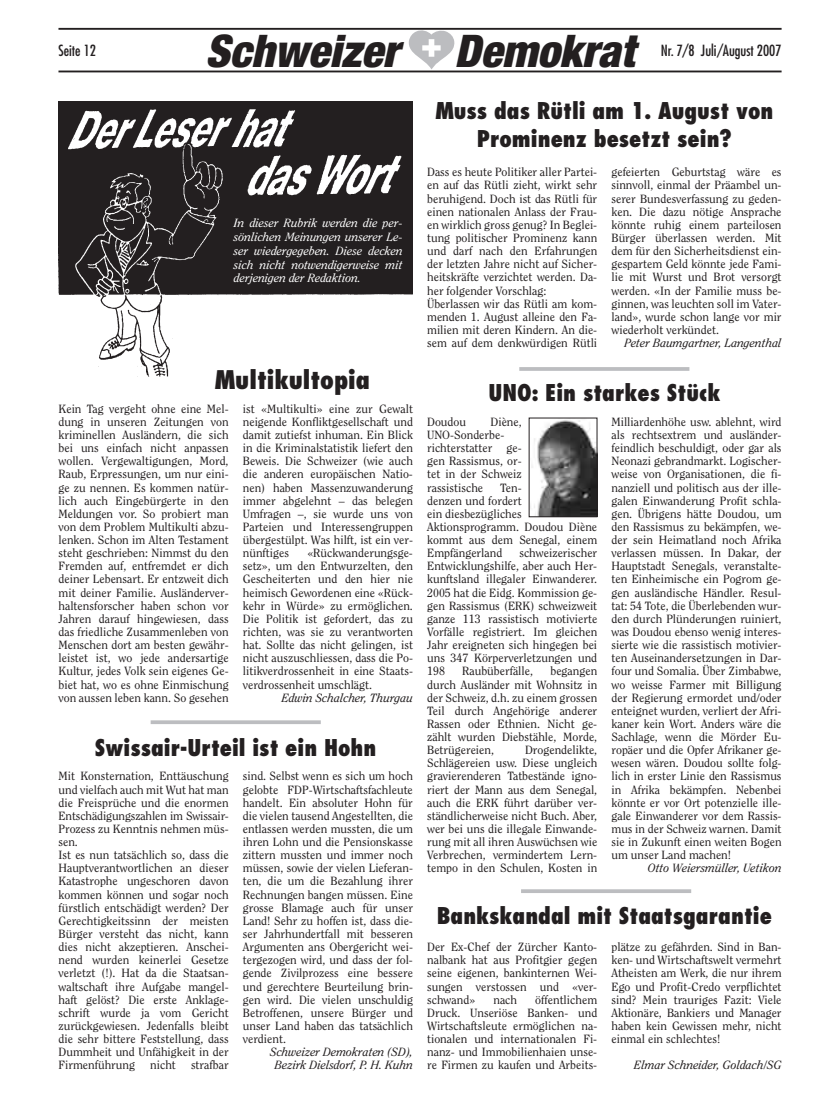
<style>
.page{position:relative;width:833px;height:1099px;background:#fff}
.page>*{position:absolute;margin:0;border:0;box-sizing:border-box;transform-origin:0 0}
.t1{font:italic 900 condensed 45px "Helvetica Neue";color:#231f20}
.t2{font:800 condensed 25px "Futura";color:#231f20}
.t3{font:800 condensed 22.5px/27.5px "Futura";color:#231f20;text-align:center}
.t4{font:condensed 15px "Futura";color:#231f20}
.t5{font:11.88px/13.1px "Clearface";color:#231f20;text-align:justify}
.t6{font:italic 11.88px/13.1px "Clearface";color:#231f20;text-align:center}
.t7{font:italic 11.88px/13.8px "Clearface";color:#fff;text-align:justify}
</style>
<div class="page">
<img style="left:58px;top:101px;width:355px;height:276px">
<div style="left:234px;top:219px;width:169px;height:69px;background:#231f20"></div>
<hr style="left:58px;top:28px;width:723px;height:2px;background:#231f20">
<hr style="left:58px;top:71px;width:723px;height:1px;background:#231f20">
<svg style="left:409px;top:30px;width:45px;height:39px"></svg>
<hr style="left:519px;top:367px;width:170px;height:4px;background:#bcbdc0">
<svg style="left:151px;top:720px;width:170px;height:4px"></svg>
<svg style="left:521px;top:889px;width:170px;height:4px"></svg>
<img style="left:531px;top:420px;width:64px;height:95px">
<div style="left:529px;top:418px;width:68px;height:99px;border:1px solid #231f20"></div>
<p class="t4" style="left:58px;top:43px;width:39px">Seite 12</p>
<h1 class="t1" style="left:205px;top:35px;width:431px">Schweizer Demokrat</h1>
<p class="t4" style="left:661px;top:43px;width:122px">Nr. 7/8 Juli/August 2007</p>
<p class="t7" style="left:234px;top:217px;width:170px">In dieser Rubrik werden die per&shy;sönlichen Meinungen unserer Le&shy;ser wiedergegeben. Diese decken sich nicht notwendigerweise mit derjenigen der Redaktion.</p>
<h2 class="t2" style="left:215px;top:369px;width:157px">Multikultopia</h2>
<p class="t5" style="left:58px;top:403px;width:172px">Kein Tag vergeht ohne eine Mel&shy;dung in unseren Zeitungen von kriminellen Ausländern, die sich bei uns einfach nicht anpassen wollen. Vergewaltigungen, Mord, Raub, Erpressungen, um nur eini&shy;ge zu nennen. Es kommen natür&shy;lich auch Eingebürgerte in den Meldungen vor. So probiert man von dem Problem Multikulti abzu&shy;lenken. Schon im Alten Testament steht geschrieben: Nimmst du den Fremden auf, entfremdet er dich deiner Lebensart. Er entzweit dich mit deiner Familie. Ausländerver&shy;haltensforscher haben schon vor Jahren darauf hingewiesen, dass das friedliche Zusammenleben von Menschen dort am besten gewähr&shy;leistet ist, wo jede andersartige Kultur, jedes Volk sein eigenes Ge&shy;biet hat, wo es ohne Einmischung von aussen leben kann. So gesehen</p>
<p class="t5" style="left:243px;top:403px;width:172px">ist «Multikulti» eine zur Gewalt neigende Konfliktgesellschaft und damit zutiefst inhuman. Ein Blick in die Kriminalstatistik liefert den Beweis. Die Schweizer (wie auch die anderen europäischen Natio&shy;nen) haben Massenzuwanderung immer abgelehnt – das belegen Umfragen –, sie wurde uns von Parteien und Interessengruppen übergestülpt. Was hilft, ist ein ver&shy;nünftiges</p>
<p class="t5" style="left:243px;top:547px;width:172px;text-indent:65px">«Rückwanderungsge&shy;setz», um den Entwurzelten, den Gescheiterten und den hier nie heimisch Gewordenen eine «Rück&shy;kehr in Würde» zu ermöglichen.<br>Die Politik ist gefordert, das zu richten, was sie zu verantworten hat. Sollte das nicht gelingen, ist nicht auszuschliessen, dass die Po&shy;litikverdrossenheit in eine Staats&shy;verdrossenheit umschlägt.</p>
<p class="t6" style="left:282px;top:691px;width:133px">Edwin Schalcher, Thurgau</p>
<h3 class="t3" style="left:95px;top:735px;width:283px">Swissair-Urteil ist ein Hohn</h3>
<p class="t5" style="left:58px;top:770px;width:172px;text-align:left">Mit Konsternation, Enttäuschung und vielfach auch mit Wut hat man die Freisprüche und die enormen<br>Entschädigungszahlen im Swissair-<br>Prozess zu Kenntnis nehmen müs&shy;sen.<br>Ist es nun tatsächlich so, dass die<br>Hauptverantwortlichen an dieser<br>Katastrophe ungeschoren davon kommen können und sogar noch fürstlich entschädigt werden? Der<br>Gerechtigkeitssinn der meisten<br>Bürger versteht das nicht, kann dies nicht akzeptieren. Anschei&shy;nend wurden keinerlei Gesetze verletzt (!). Hat da die Staatsan&shy;waltschaft ihre Aufgabe mangel&shy;haft gelöst? Die erste Anklage&shy;schrift wurde ja vom Gericht zurückgewiesen. Jedenfalls bleibt die sehr bittere Feststellung, dass<br>Dummheit und Unfähigkeit in der<br>Firmenführung</p>
<p class="t5" style="left:150px;top:1059px;width:27px">nicht</p>
<p class="t5" style="left:191px;top:1059px;width:39px">strafbar</p>
<p class="t5" style="left:243px;top:770px;width:172px">sind. Selbst wenn es sich um hoch gelobte FDP-Wirtschaftsfachleute handelt. Ein absoluter Hohn für die vielen tausend Angestellten, die entlassen werden mussten, die um ihren Lohn und die Pensionskasse zittern mussten und immer noch müssen, sowie der vielen Lieferan&shy;ten, die um die Bezahlung ihrer Rechnungen bangen müssen. Eine grosse Blamage auch für unser Land! Sehr zu hoffen ist, dass die&shy;ser Jahrhundertfall mit besseren Argumenten ans Obergericht wei&shy;tergezogen wird, und dass der fol&shy;gende Zivilprozess eine bessere und gerechtere Beurteilung brin&shy;gen wird. Die vielen unschuldig Betroffenen, unsere Bürger und unser Land haben das tatsächlich verdient.</p>
<p class="t6" style="left:270px;top:1046px;width:144px">Schweizer Demokraten (SD),<br>Bezirk Dielsdorf, P. H. Kuhn</p>
<h3 class="t3" style="left:435px;top:99px;width:339px">Muss das Rütli am 1. August von<br>Prominenz besetzt sein?</h3>
<p class="t5" style="left:611px;top:166px;width:172px">gefeierten Geburtstag wäre es sinnvoll, einmal der Präambel un&shy;serer Bundesverfassung zu geden&shy;ken. Die dazu nötige Ansprache könnte ruhig einem parteilosen Bürger überlassen werden. Mit dem für den Sicherheitsdienst ein&shy;gespartem Geld könnte jede Fami&shy;lie mit Wurst und Brot versorgt werden. «In der Familie muss be&shy;ginnen, was leuchten soll im Vater&shy;land», wurde schon lange vor mir wiederholt verkündet.</p>
<p class="t6" style="left:624px;top:337px;width:159px">Peter Baumgartner, Langenthal</p>
<p class="t5" style="left:427px;top:166px;width:172px;text-align:left">Dass es heute Politiker aller Partei&shy;en auf das Rütli zieht, wirkt sehr beruhigend. Doch ist das Rütli für einen nationalen Anlass der Frau&shy;en wirklich gross genug? In Beglei&shy;tung politischer Prominenz kann und darf nach den Erfahrungen der letzten Jahre nicht auf Sicher&shy;heitskräfte verzichtet werden. Da&shy;her folgender Vorschlag:<br>Überlassen wir das Rütli am kom&shy;menden 1. August alleine den Fa&shy;milien mit deren Kindern. An die&shy;sem auf dem denkwürdigen Rütli</p>
<h3 class="t3" style="left:488px;top:381px;width:233px">UNO: Ein starkes Stück</h3>
<p class="t5" style="left:427px;top:416px;width:40px">Doudou</p>
<p class="t5" style="left:427px;top:416px;width:96px;text-align:left;text-indent:63px">Diène,<br>UNO-Sonderbe&shy;richterstatter ge&shy;gen Rassismus, or&shy;tet in der Schweiz rassistische</p>
<p class="t5" style="left:427px;top:481px;width:172px;text-align:left;text-indent:73px">Ten-<br>denzen und fordert<br>ein diesbezügliches<br>Aktionsprogramm. Doudou Diène kommt aus dem Senegal, einem<br>Empfängerland</p>
<p class="t5" style="left:427px;top:547px;width:172px;text-indent:92px">schweizerischer Entwicklungshilfe, aber auch Her&shy;kunftsland illegaler Einwanderer.<br>2005 hat die Eidg. Kommission ge&shy;gen Rassismus (ERK) schweizweit ganze 113 rassistisch motivierte Vorfälle registriert. Im gleichen Jahr ereigneten sich hingegen bei uns 347 Körperverletzungen und 198</p>
<p class="t5" style="left:427px;top:665px;width:172px;text-indent:123px">begangen durch Ausländer mit Wohnsitz in der Schweiz, d.h. zu einem grossen Teil durch Angehörige anderer Rassen oder Ethnien. Nicht ge&shy;zählt wurden Diebstähle, Morde, Betrügereien,</p>
<p class="t5" style="left:462px;top:665px;width:72px">Raubüberfälle,</p>
<p class="t5" style="left:427px;top:744px;width:172px;text-indent:98px">Drogendelikte, Schlägereien usw. Diese ungleich gravierenderen Tatbestände igno&shy;riert der Mann aus dem Senegal, auch die ERK führt darüber ver&shy;ständlicherweise nicht Buch. Aber, wer bei uns die illegale Einwande&shy;rung mit all ihren Auswüchsen wie Verbrechen, vermindertem Lern&shy;tempo in den Schulen, Kosten in</p>
<p class="t5" style="left:611px;top:416px;width:172px">Milliardenhöhe usw. ablehnt, wird als rechtsextrem und ausländer&shy;feindlich beschuldigt, oder gar als Neonazi gebrandmarkt. Logischer&shy;weise von Organisationen, die fi&shy;nanziell und politisch aus der ille&shy;galen Einwanderung Profit schla&shy;gen. Übrigens hätte Doudou, um den Rassismus zu bekämpfen, we&shy;der sein Heimatland noch Afrika verlassen müssen. In Dakar, der Hauptstadt Senegals, veranstalte&shy;ten Einheimische ein Pogrom ge&shy;gen ausländische Händler. Resul&shy;tat: 54 Tote, die Überlebenden wur&shy;den durch Plünderungen ruiniert, was Doudou ebenso wenig interes&shy;sierte wie die rassistisch motivier&shy;ten Auseinandersetzungen in Dar&shy;four und Somalia. Über Zimbabwe, wo weisse Farmer mit Billigung der Regierung ermordet und/oder enteignet wurden, verliert der Afri&shy;kaner kein Wort. Anders wäre die Sachlage, wenn die Mörder Eu&shy;ropäer und die Opfer Afrikaner ge&shy;wesen wären. Doudou sollte folg&shy;lich in erster Linie den Rassismus in Afrika bekämpfen. Nebenbei könnte er vor Ort potenzielle ille&shy;gale Einwanderer vor dem Rassis&shy;mus in der Schweiz warnen. Damit sie in Zukunft einen weiten Bogen um unser Land machen!</p>
<p class="t6" style="left:648px;top:862px;width:135px">Otto Weiersmüller, Uetikon</p>
<h3 class="t3" style="left:437px;top:903px;width:337px">Bankskandal mit Staatsgarantie</h3>
<p class="t5" style="left:427px;top:941px;width:172px">Der Ex-Chef der Zürcher Kanto&shy;nalbank hat aus Profitgier gegen seine eigenen, bankinternen Wei&shy;sungen verstossen und «ver&shy;schwand»</p>
<p class="t5" style="left:611px;top:941px;width:172px">plätze zu gefährden. Sind in Ban&shy;ken- und Wirtschaftswelt vermehrt Atheisten am Werk, die nur ihrem Ego und Profit-Credo verpflichtet sind? Mein trauriges Fazit: Viele Aktionäre, Bankiers und Manager haben kein Gewissen mehr, nicht einmal ein schlechtes!</p>
<p class="t6" style="left:634px;top:1059px;width:149px">Elmar Schneider, Goldach/SG</p>
<p class="t5" style="left:427px;top:993px;width:172px;text-indent:108px">öffentlichem Druck. Unseriöse Banken- und Wirtschaftsleute ermöglichen na&shy;tionalen und internationalen Fi&shy;nanz- und Immobilienhaien unse&shy;re Firmen zu kaufen und Arbeits-</p>
<p class="t5" style="left:493px;top:993px;width:25px">nach</p>
</div>
